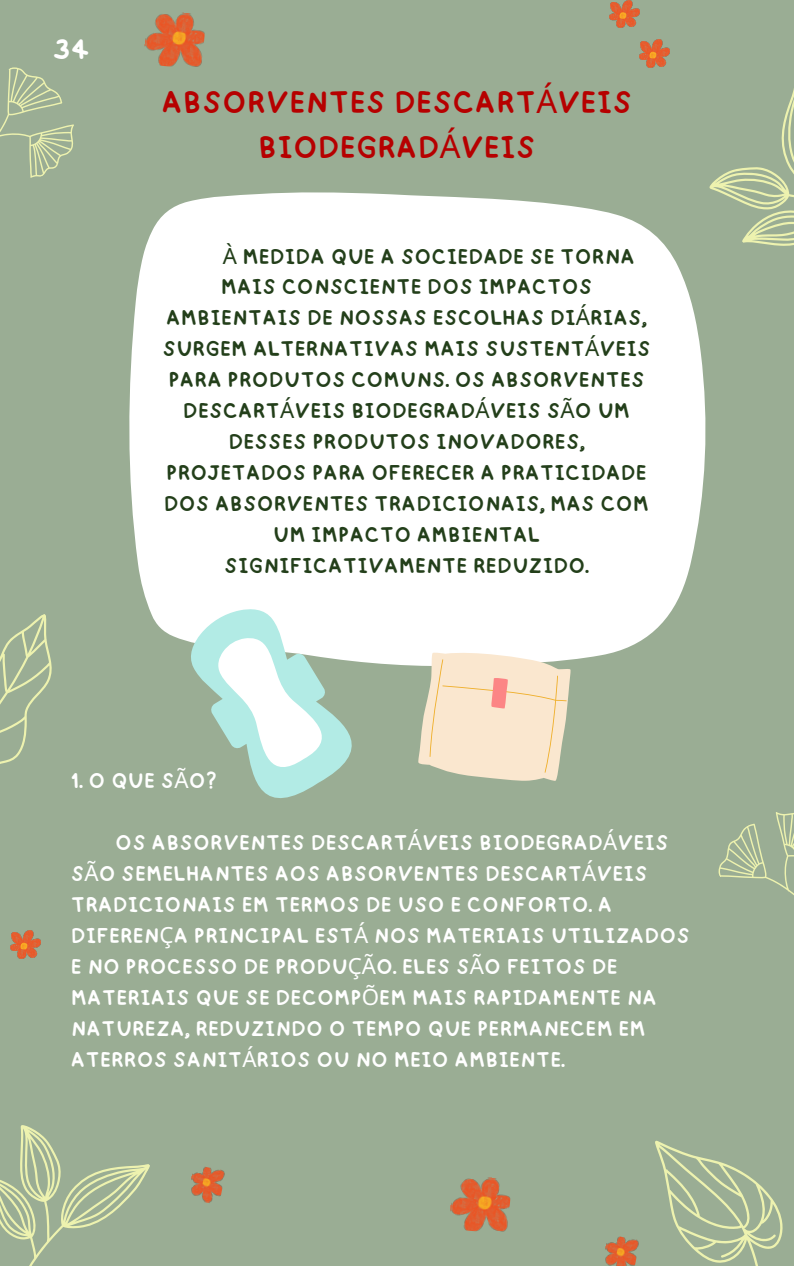
<style>
.page{position:relative;width:794px;height:1266px;background:#fff}
.page>*{position:absolute;margin:0;border:0;box-sizing:border-box;transform-origin:0 0}
.t1{font:32.55px/45px "happy";color:#b60000;text-align:center}
.t2{font:29.25px "happy";color:#fff}
.t3{font:22.27px "happy";color:#233f1a}
.t4{font:22.27px/30.9px "happy";color:#fff}
.s1{font-family:"Noto Sans"}
</style>
<div class="page">
<div style="left:0;top:0;width:793px;height:1266px;background:#9aad94"></div>
<svg style="left:129px;top:192px;width:577px;height:474px;background:#f7f9f7"></svg>
<svg style="left:655px;top:1140px;width:128px;height:126px"></svg>
<svg style="left:0;top:1125px;width:150px;height:141px"></svg>
<svg style="left:0;top:614px;width:52px;height:150px"></svg>
<svg style="left:718px;top:812px;width:75px;height:83px"></svg>
<img style="left:609px;top:0;width:30px;height:28px">
<img style="left:639px;top:39px;width:30px;height:28px">
<img style="left:144px;top:12px;width:61px;height:55px">
<svg style="left:686px;top:92px;width:107px;height:207px"></svg>
<svg style="left:0;top:67px;width:74px;height:111px"></svg>
<img style="left:10px;top:930px;width:30px;height:28px">
<img style="left:450px;top:1177px;width:61px;height:55px">
<img style="left:191px;top:1166px;width:34px;height:37px">
<img style="left:605px;top:1236px;width:34px;height:30px">
<svg style="left:187px;top:608px;width:190px;height:190px"></svg>
<svg style="left:216px;top:637px;width:123px;height:145px"></svg>
<svg style="left:417px;top:650px;width:153px;height:131px;background:#eedec7"></svg>
<p class="t2" style="left:52px;top:21px;width:38px">34</p>
<p class="t1" style="left:161px;top:75px;width:472px">ABSORVENTES DESCART<span class="s1">Á</span>VEIS<br>BIODEGRAD<span class="s1">Á</span>VEIS</p>
<p class="t3" style="left:222px;top:235px;width:413px"><span class="s1">À</span> MEDIDA QUE A SOCIEDADE SE TORNA</p>
<p class="t3" style="left:220px;top:266px;width:373px">MAIS CONSCIENTE DOS IMPACTOS</p>
<p class="t3" style="left:166px;top:297px;width:482px">AMBIENTAIS DE NOSSAS ESCOLHAS DI<span class="s1">Á</span>RIAS,</p>
<p class="t3" style="left:162px;top:328px;width:489px">SURGEM ALTERNATIVAS MAIS SUSTENT<span class="s1">Á</span>VEIS</p>
<p class="t3" style="left:168px;top:359px;width:477px">PARA PRODUTOS COMUNS. OS ABSORVENTES</p>
<p class="t3" style="left:183px;top:389px;width:448px">DESCART<span class="s1">Á</span>VEIS BIODEGRAD<span class="s1">Á</span>VEIS S<span class="s1">Ã</span>O UM</p>
<p class="t3" style="left:228px;top:420px;width:357px">DESSES PRODUTOS INOVADORES,</p>
<p class="t3" style="left:166px;top:451px;width:482px">PROJETADOS PARA OFERECER A PRATICIDADE</p>
<p class="t3" style="left:164px;top:482px;width:486px">DOS ABSORVENTES TRADICIONAIS, MAS COM</p>
<p class="t3" style="left:273px;top:513px;width:269px">UM IMPACTO AMBIENTAL</p>
<p class="t3" style="left:224px;top:544px;width:366px">SIGNIFICATIVAMENTE REDUZIDO.</p>
<p class="t4" style="left:71px;top:762px;width:147px">1. O QUE S<span class="s1">Ã</span>O?</p>
<p class="t4" style="left:71px;top:824px;width:620px;text-indent:44px">OS ABSORVENTES DESCART<span class="s1">Á</span>VEIS BIODEGRAD<span class="s1">Á</span>VEIS S<span class="s1">Ã</span>O SEMELHANTES AOS ABSORVENTES DESCART<span class="s1">Á</span>VEIS TRADICIONAIS EM TERMOS DE USO E CONFORTO. A DIFEREN<span class="s1">Ç</span>A PRINCIPAL EST<span class="s1">Á</span> NOS MATERIAIS UTILIZADOS E NO PROCESSO DE PRODU<span class="s1">ÇÃ</span>O. ELES S<span class="s1">Ã</span>O FEITOS DE MATERIAIS QUE SE DECOMP<span class="s1">Õ</span>EM MAIS RAPIDAMENTE NA NATUREZA, REDUZINDO O TEMPO QUE PERMANECEM EM ATERROS SANIT<span class="s1">Á</span>RIOS OU NO MEIO AMBIENTE.</p>
</div>
